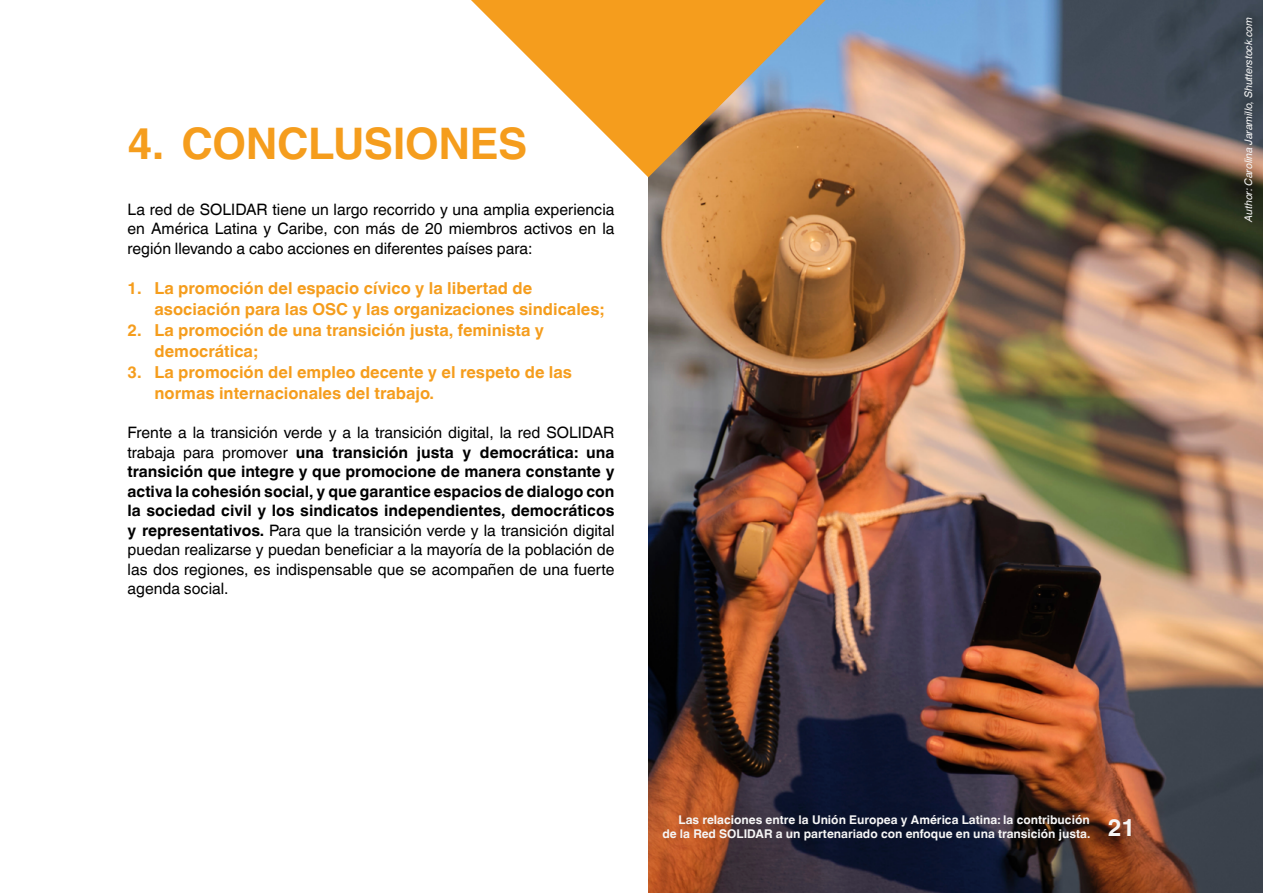
<style>
.page{position:relative;width:1263px;height:893px;background:#fff}
.page>*{position:absolute;margin:0;border:0;box-sizing:border-box;transform-origin:0 0}
.t1{font:700 43.5px "Helvetica World";letter-spacing:-.01em;color:#f59d1d}
.t2{font:700 24px "Helvetica World";color:#f6f6f6}
.t3{font:700 16.5px/21px "Helvetica World";color:#f59d1d}
.t4{font:15.75px/19.5px "Helvetica World";color:#000;text-align:justify}
.t5{font:700 12px/14.4px "Helvetica World";color:#f6f6f6;text-align:right}
.t6{font:italic 10.5px "Helvetica World";color:#f6f6f6}
.s1{font-weight:700}
</style>
<div class="page">
<img style="left:648px;top:0;width:615px;height:893px">
<svg style="left:471px;top:0;width:355px;height:177px;fill:#f59d22"></svg>
<h1 class="t1" style="left:128px;top:118px;width:401px">4. CONCLUSIONES</h1>
<p class="t4" style="left:128px;top:199px;width:488px">La red de SOLIDAR tiene un largo recorrido y una amplia experiencia en América Latina y Caribe, con más de 20 miembros activos en la región llevando a cabo acciones en diferentes países para:</p>
<p class="t3" style="left:155px;top:278px;width:451px;text-indent:-27px">1. La promoción del espacio cívico y la libertad de asociación para las OSC y las organizaciones sindicales;</p>
<p class="t3" style="left:155px;top:320px;width:391px;text-indent:-27px">2. La promoción de una transición justa, feminista y democrática;</p>
<p class="t3" style="left:155px;top:362px;width:419px;text-indent:-27px">3. La promoción del empleo decente y el respeto de las normas internacionales del trabajo.</p>
<p class="t4" style="left:128px;top:423px;width:488px">Frente a la transición verde y a la transición digital, la red SOLIDAR trabaja para promover <span class="s1">una transición justa y democrática: una transición que integre y que promocione de manera constante y activa la cohesión social, y que garantice espacios de dialogo con la sociedad civil y los sindicatos independientes, democráticos y representativos.</span> Para que la transición verde y la transición digital puedan realizarse y puedan beneficiar a la mayoría de la población de las dos regiones, es indispensable que se acompañen de una fuerte agenda social.</p>
<p class="t5" style="left:662px;top:813px;width:429px">Las relaciones entre la Unión Europea y América Latina: la contribución de la Red SOLIDAR a un partenariado con enfoque en una transición justa.</p>
<h2 class="t2" style="left:1108px;top:813px;width:29px">21</h2>
<p class="t6" style="left:1242px;top:222px;width:206px;rotate:-90deg">Author: Carolina Jaramillo, Shutterstock.com</p>
</div>
